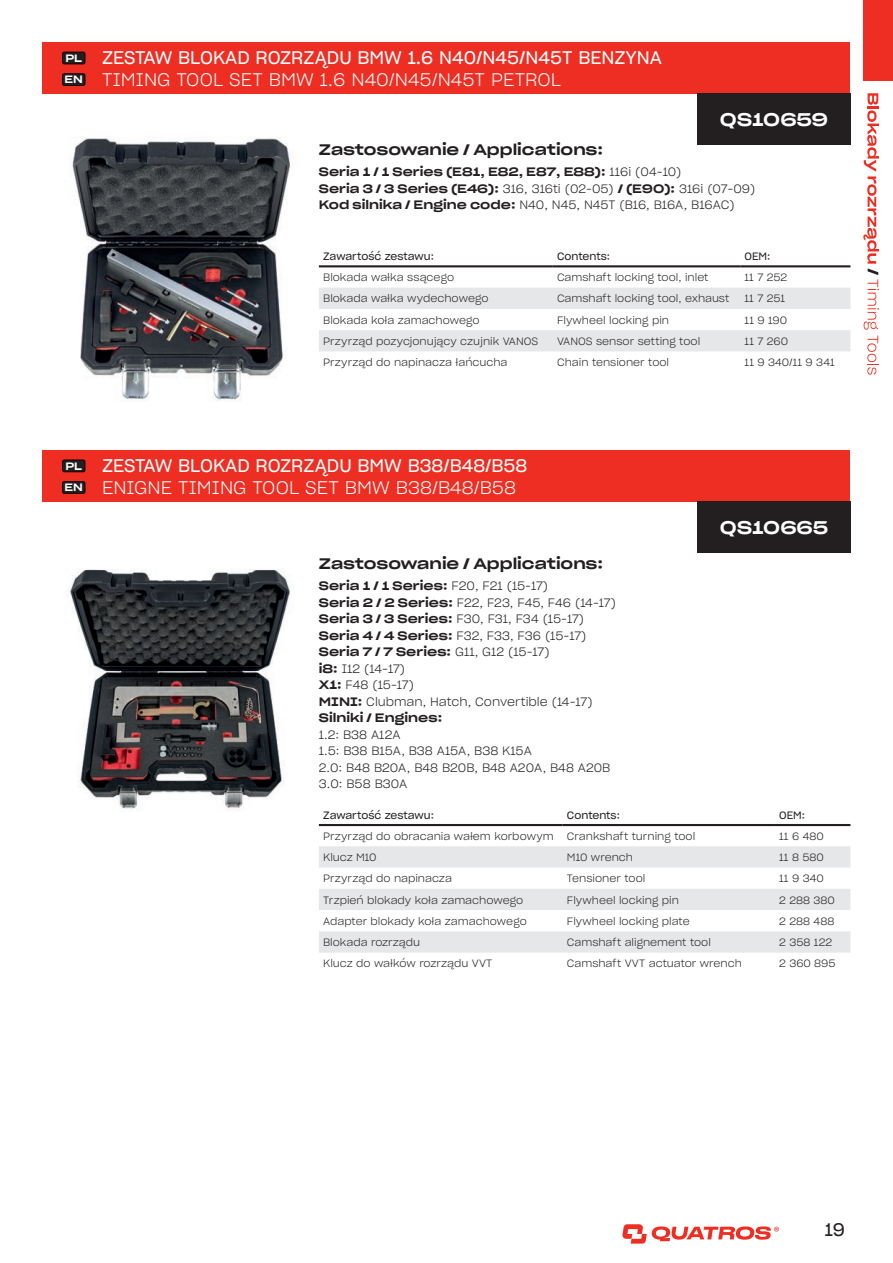
<style>
.page{position:relative;width:893px;height:1263px;background:#fff}
.page>*{position:absolute;margin:0;border:0;box-sizing:border-box;transform-origin:0 0}
.t1{font:18px "Sharp Grotesk Book 20";color:#fff}
.t2{font:18px "Sharp Grotesk Light 20";color:#fff}
.t3{font:18px "Sharp Grotesk Medium 25";color:#fff}
.t4{font:18px "Sharp Grotesk Book 20";color:#231f20}
.t5{font:15px "Sharp Grotesk Medium 25";color:#231f20}
.t6{font:12px/16.5px "Sharp Grotesk Light 20";color:#231f20}
.t7{font:12px/16.5px "Sharp Grotesk Medium 25";color:#231f20}
.t8{font:10.5px "Sharp Grotesk Light 20";color:#231f20}
.t9{font:10.5px "Sharp Grotesk Book 20";color:#231f20}
.t10{font:10.5px/21.6px "Sharp Grotesk Medium 25";color:#fff}
.s1{font-family:"Sharp Grotesk Light 20"}
.s2{font-family:"Sharp Grotesk Medium 25"}
</style>
<div class="page">
<svg style="left:622px;top:1224px;width:157px;height:19px"></svg>
<div style="left:863px;top:0;width:30px;height:81px;background:#ee2e22"></div>
<svg style="left:867px;top:336px;width:12px;height:39px"></svg>
<svg style="left:863px;top:93px;width:16px;height:237px"></svg>
<div style="left:43px;top:43px;width:807px;height:51px;background:#ee2e22"></div>
<div style="left:62px;top:52px;width:23px;height:12px;background:#231f20;border:1px solid #170000;border-radius:2px"></div>
<div style="left:62px;top:73px;width:23px;height:13px;background:#231f20;border:1px solid #170000;border-radius:2px"></div>
<div style="left:43px;top:450px;width:807px;height:51px;background:#ee2e22"></div>
<div style="left:62px;top:459px;width:23px;height:13px;background:#231f20;border:1px solid #170000;border-radius:2px"></div>
<div style="left:62px;top:481px;width:23px;height:13px;background:#231f20;border:1px solid #170000;border-radius:2px"></div>
<div style="left:697px;top:94px;width:153px;height:51px;background:#231f20"></div>
<svg style="left:319px;top:267px;width:531px;height:85px"></svg>
<svg style="left:319px;top:288px;width:531px;height:63px"></svg>
<hr style="left:319px;top:265px;width:234px;height:2px;background:#231f20">
<hr style="left:553px;top:265px;width:187px;height:2px;background:#231f20">
<hr style="left:740px;top:265px;width:110px;height:2px;background:#231f20">
<img style="left:72px;top:137px;width:221px;height:264px">
<div style="left:697px;top:501px;width:153px;height:51px;background:#231f20"></div>
<svg style="left:319px;top:826px;width:531px;height:127px"></svg>
<svg style="left:319px;top:846px;width:531px;height:106px;fill:#e6e7e9"></svg>
<hr style="left:319px;top:824px;width:244px;height:2px;background:#231f20">
<hr style="left:563px;top:824px;width:212px;height:2px;background:#231f20">
<hr style="left:775px;top:824px;width:75px;height:2px;background:#231f20">
<img style="left:68px;top:569px;width:223px;height:242px">
<p class="t10" style="left:65px;top:47px;width:20px">PL<br>EN</p>
<h1 class="t1" style="left:102px;top:44px;width:561px">ZESTAW BLOKAD ROZRZĄDU BMW 1.6 N40/N45/N45T BENZYNA</h1>
<h1 class="t2" style="left:102px;top:66px;width:461px">TIMING TOOL SET BMW 1.6 N40/N45/N45T PETROL</h1>
<h1 class="t3" style="left:720px;top:103px;width:110px">QS10659</h1>
<h2 class="t5" style="left:319px;top:136px;width:286px">Zastosowanie / Applications:</h2>
<p class="t7" style="left:319px;top:163px;width:438px">Seria 1 / 1 Series (E81, E82, E87, E88): <span class="s1">116i (04-10)<br></span>Seria 3 / 3 Series (E46): <span class="s1">316, 316ti (02-05)</span> / (E90): <span class="s1">316i (07-09)</span></p>
<p class="t6" style="left:319px;top:196px;width:417px"><span class="s2">Kod silnika / Engine code:</span> N40, N45, N45T (B16, B16A, B16AC)</p>
<p class="t9" style="left:323px;top:248px;width:112px">Zawartość zestawu:</p>
<p class="t9" style="left:557px;top:248px;width:54px">Contents:</p>
<p class="t9" style="left:744px;top:248px;width:27px">OEM:</p>
<p class="t8" style="left:323px;top:269px;width:132px">Blokada wałka ssącego</p>
<p class="t8" style="left:557px;top:269px;width:153px">Camshaft locking tool, inlet</p>
<p class="t8" style="left:744px;top:269px;width:44px">11 7 252</p>
<p class="t8" style="left:323px;top:291px;width:167px">Blokada wałka wydechowego</p>
<p class="t8" style="left:557px;top:291px;width:174px">Camshaft locking tool, exhaust</p>
<p class="t8" style="left:744px;top:291px;width:42px">11 7 251</p>
<p class="t8" style="left:323px;top:312px;width:158px">Blokada koła zamachowego</p>
<p class="t8" style="left:557px;top:312px;width:114px">Flywheel locking pin</p>
<p class="t8" style="left:744px;top:312px;width:44px">11 9 190</p>
<p class="t8" style="left:323px;top:333px;width:217px">Przyrząd pozycjonujący czujnik VANOS</p>
<p class="t8" style="left:557px;top:333px;width:145px">VANOS sensor setting tool</p>
<p class="t8" style="left:744px;top:333px;width:45px">11 7 260</p>
<p class="t8" style="left:323px;top:354px;width:186px">Przyrząd do napinacza łańcucha</p>
<p class="t8" style="left:557px;top:354px;width:114px">Chain tensioner tool</p>
<p class="t8" style="left:744px;top:354px;width:92px">11 9 340/11 9 341</p>
<p class="t10" style="left:65px;top:454px;width:20px">PL<br>EN</p>
<h1 class="t1" style="left:102px;top:451px;width:427px">ZESTAW BLOKAD ROZRZĄDU BMW B38/B48/B58</h1>
<h1 class="t2" style="left:102px;top:474px;width:415px">ENIGNE TIMING TOOL SET BMW B38/B48/B58</h1>
<h2 class="t5" style="left:319px;top:550px;width:286px">Zastosowanie / Applications:</h2>
<p class="t7" style="left:319px;top:577px;width:231px">Seria 1 / 1 Series: <span class="s1">F20, F21 (15-17)</span></p>
<p class="t6" style="left:319px;top:594px;width:298px"><span class="s2">Seria 2 / 2 Series:</span> F22, F23, F45, F46 (14-17)<br><span class="s2">Seria 3 / 3 Series:</span> F30, F31, F34 (15-17)<br><span class="s2">Seria 4 / 4 Series:</span> F32, F33, F36 (15-17)</p>
<p class="t7" style="left:319px;top:643px;width:232px">Seria 7 / 7 Series: <span class="s1">G11, G12 (15-17)</span></p>
<p class="t6" style="left:319px;top:660px;width:275px"><span class="s2">i8:</span> I12 (14-17)<br><span class="s2">X1:</span> F48 (15-17)<br><span class="s2">MINI:</span> Clubman, Hatch, Convertible (14-17)</p>
<p class="t7" style="left:319px;top:709px;width:125px">Silniki / Engines:</p>
<p class="t6" style="left:319px;top:726px;width:293px">1.2: B38 A12A<br>1.5: B38 B15A, B38 A15A, B38 K15A<br>2.0: B48 B20A, B48 B20B, B48 A20A, B48 A20B<br>3.0: B58 B30A</p>
<h1 class="t3" style="left:720px;top:511px;width:110px">QS10665</h1>
<p class="t9" style="left:323px;top:806px;width:112px">Zawartość zestawu:</p>
<p class="t9" style="left:567px;top:806px;width:54px">Contents:</p>
<p class="t9" style="left:779px;top:806px;width:27px">OEM:</p>
<p class="t8" style="left:323px;top:828px;width:232px">Przyrząd do obracania wałem korbowym</p>
<p class="t8" style="left:567px;top:828px;width:130px">Crankshaft turning tool</p>
<p class="t8" style="left:779px;top:828px;width:46px">11 6 480</p>
<p class="t8" style="left:323px;top:849px;width:55px">Klucz M10</p>
<p class="t8" style="left:567px;top:849px;width:68px">M10 wrench</p>
<p class="t8" style="left:779px;top:849px;width:46px">11 8 580</p>
<p class="t8" style="left:323px;top:871px;width:130px">Przyrząd do napinacza</p>
<p class="t8" style="left:567px;top:871px;width:80px">Tensioner tool</p>
<p class="t8" style="left:779px;top:871px;width:46px">11 9 340</p>
<p class="t8" style="left:323px;top:892px;width:202px">Trzpień blokady koła zamachowego</p>
<p class="t8" style="left:567px;top:892px;width:114px">Flywheel locking pin</p>
<p class="t8" style="left:779px;top:892px;width:57px">2 288 380</p>
<p class="t8" style="left:323px;top:913px;width:205px">Adapter blokady koła zamachowego</p>
<p class="t8" style="left:567px;top:913px;width:124px">Flywheel locking plate</p>
<p class="t8" style="left:779px;top:913px;width:57px">2 288 488</p>
<p class="t8" style="left:323px;top:934px;width:98px">Blokada rozrządu</p>
<p class="t8" style="left:567px;top:934px;width:145px">Camshaft alignement tool</p>
<p class="t8" style="left:779px;top:934px;width:55px">2 358 122</p>
<p class="t8" style="left:323px;top:956px;width:171px">Klucz do wałków rozrządu VVT</p>
<p class="t8" style="left:567px;top:956px;width:176px">Camshaft VVT actuator wrench</p>
<p class="t8" style="left:779px;top:956px;width:58px">2 360 895</p>
<h1 class="t4" style="left:825px;top:1215px;width:21px">19</h1>
</div>
